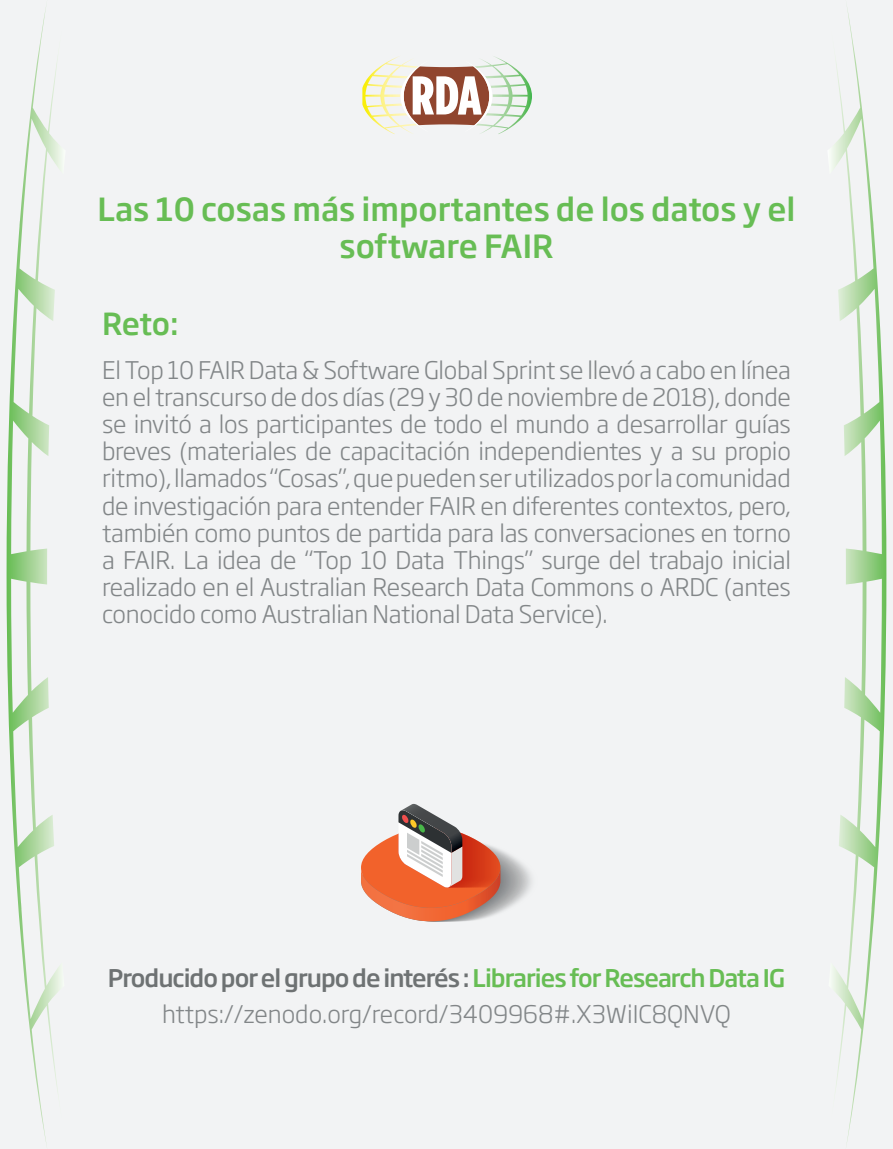
<style>
.page{position:relative;width:893px;height:1149px;background:#fff}
.page>*{position:absolute;margin:0;border:0;box-sizing:border-box;transform-origin:0 0}
.t1{font:500 31.5px/37.8px "Soho Gothic Pro";color:#67bd54;text-align:center}
.t2{font:500 30px "Soho Gothic Pro";color:#67bd54}
.t3{font:300 24px/27px "Soho Gothic Pro";letter-spacing:-.01em;color:#828688;text-align:justify}
.s1{font-weight:500;color:#6e7273}
.s2{font-weight:500;color:#67bd54}
</style>
<div class="page">
<div style="left:0;top:0;width:893px;height:1148px;background:#f2f3f4"></div>
<svg style="left:7px;top:8px;width:53px;height:1134px"></svg>
<svg style="left:834px;top:8px;width:52px;height:1133px"></svg>
<img style="left:362px;top:56px;width:51px;height:78px">
<img style="left:480px;top:56px;width:52px;height:78px">
<svg style="left:401px;top:60px;width:91px;height:73px"></svg>
<svg style="left:361px;top:803px;width:171px;height:119px"></svg>
<h1 class="t1" style="left:97px;top:188px;width:700px">Las 10 cosas más importantes de los datos y el software FAIR</h1>
<p class="t2" style="left:102px;top:300px;width:78px">Reto:</p>
<p class="t3" style="left:102px;top:355px;width:690px">El Top 10 FAIR Data &amp; Software Global Sprint se llevó a cabo en línea en el transcurso de dos días (29 y 30 de noviembre de 2018), donde se invitó a los participantes de todo el mundo a desarrollar guías breves (materiales de capacitación independientes y a su propio ritmo), llamados “Cosas”, que pueden ser utilizados por la comunidad de investigación para entender FAIR en diferentes contextos, pero, también como puntos de partida para las conversaciones en torno a FAIR. La idea de “Top 10 Data Things” surge del trabajo inicial realizado en el Australian Research Data Commons o ARDC (antes conocido como Australian National Data Service).</p>
<p class="t3" style="left:108px;top:959px;width:679px;line-height:35.4px;text-align:center"><span class="s1">Producido por el grupo de interés :</span> <span class="s2">Libraries for Research Data IG </span>https://zenodo.org/record/3409968#.X3WiIC8QNVQ</p>
</div>
